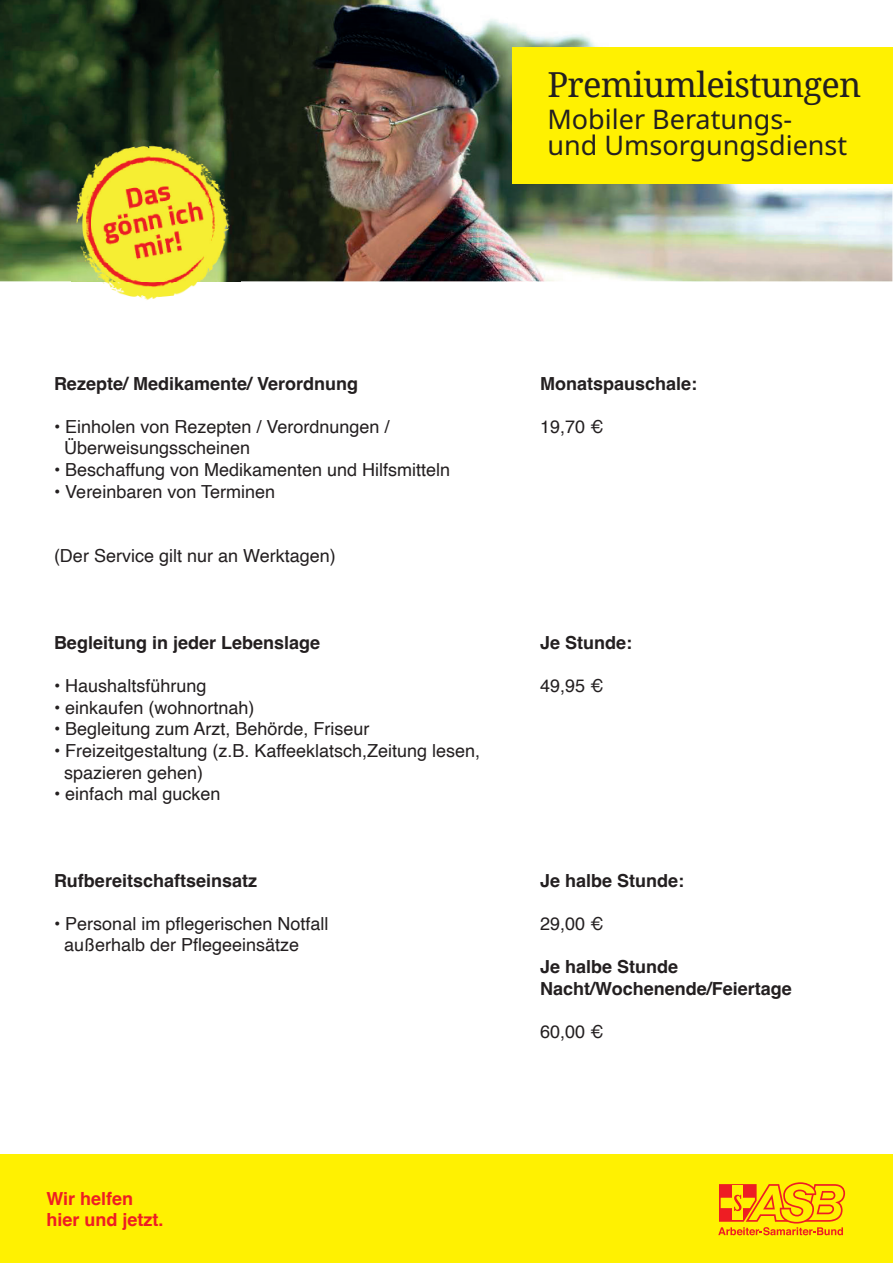
<style>
.page{position:relative;width:893px;height:1263px;background:#fff}
.page>*{position:absolute;margin:0;border:0;box-sizing:border-box;transform-origin:0 0}
.t1{font:34.5px "Noto Serif";letter-spacing:-.02em;color:#231f20}
.t2{font:27px/25.5px "Noto Sans";color:#231f20}
.t3{font:18px/21.6px "Helvetica";color:#231f20}
.t4{font:700 18px/21.6px "Helvetica";color:#231f20}
.t5{font:700 18px/21.6px "Helvetica";color:#ee1d23}
</style>
<div class="page">
<img style="left:0;top:0;width:892px;height:281px">
<div style="left:0;top:1154px;width:893px;height:109px;background:#fff101"></div>
<div style="left:512px;top:47px;width:381px;height:137px;background:#fff101"></div>
<svg style="left:718px;top:1182px;width:127px;height:53px"></svg>
<img style="left:71px;top:140px;width:169px;height:160px">
<h1 class="t1" style="left:547px;top:60px;width:315px">Premiumleistungen</h1>
<h2 class="t2" style="left:547px;top:107px;width:301px">Mobiler Beratungs&shy;und Umsorgungsdienst</h2>
<p class="t4" style="left:54px;top:374px;width:306px">Rezepte/ Medikamente/ Verordnung</p>
<p class="t4" style="left:540px;top:374px;width:159px">Monatspauschale:</p>
<p class="t3" style="left:54px;top:416px;width:337px">• Einholen von Rezepten / Verordnungen /</p>
<p class="t3" style="left:540px;top:416px;width:65px">19,70 €</p>
<p class="t3" style="left:64px;top:438px;width:188px">Überweisungsscheinen</p>
<p class="t3" style="left:54px;top:459px;width:398px">• Beschaffung von Medikamenten und Hilfsmitteln</p>
<p class="t3" style="left:54px;top:481px;width:223px">• Vereinbaren von Terminen</p>
<p class="t3" style="left:54px;top:546px;width:283px">(Der Service gilt nur an Werktagen)</p>
<p class="t4" style="left:54px;top:634px;width:268px">Begleitung in jeder Lebenslage</p>
<p class="t4" style="left:540px;top:634px;width:94px">Je Stunde:</p>
<p class="t3" style="left:54px;top:675px;width:154px">• Haushaltsführung</p>
<p class="t3" style="left:540px;top:675px;width:65px">49,95 €</p>
<p class="t3" style="left:54px;top:697px;width:202px">• einkaufen (wohnortnah)</p>
<p class="t3" style="left:54px;top:719px;width:317px">• Begleitung zum Arzt, Behörde, Friseur</p>
<p class="t3" style="left:64px;top:740px;width:418px;text-indent:-10px">• Freizeitgestaltung (z.B. Kaffeeklatsch,Zeitung lesen, spazieren gehen)</p>
<p class="t3" style="left:54px;top:783px;width:168px">• einfach mal gucken</p>
<p class="t4" style="left:54px;top:871px;width:205px">Rufbereitschaftseinsatz</p>
<p class="t4" style="left:540px;top:871px;width:146px">Je halbe Stunde:</p>
<p class="t3" style="left:54px;top:913px;width:276px">• Personal im pflegerischen Notfall</p>
<p class="t3" style="left:540px;top:913px;width:65px">29,00 €</p>
<p class="t3" style="left:64px;top:935px;width:237px">außerhalb der Pflegeeinsätze</p>
<p class="t4" style="left:540px;top:958px;width:253px">Je halbe Stunde<br>Nacht/Wochenende/Feiertage</p>
<p class="t3" style="left:540px;top:1021px;width:65px">60,00 €</p>
<p class="t5" style="left:46px;top:1189px;width:119px">Wir helfen hier und jetzt.</p>
</div>
